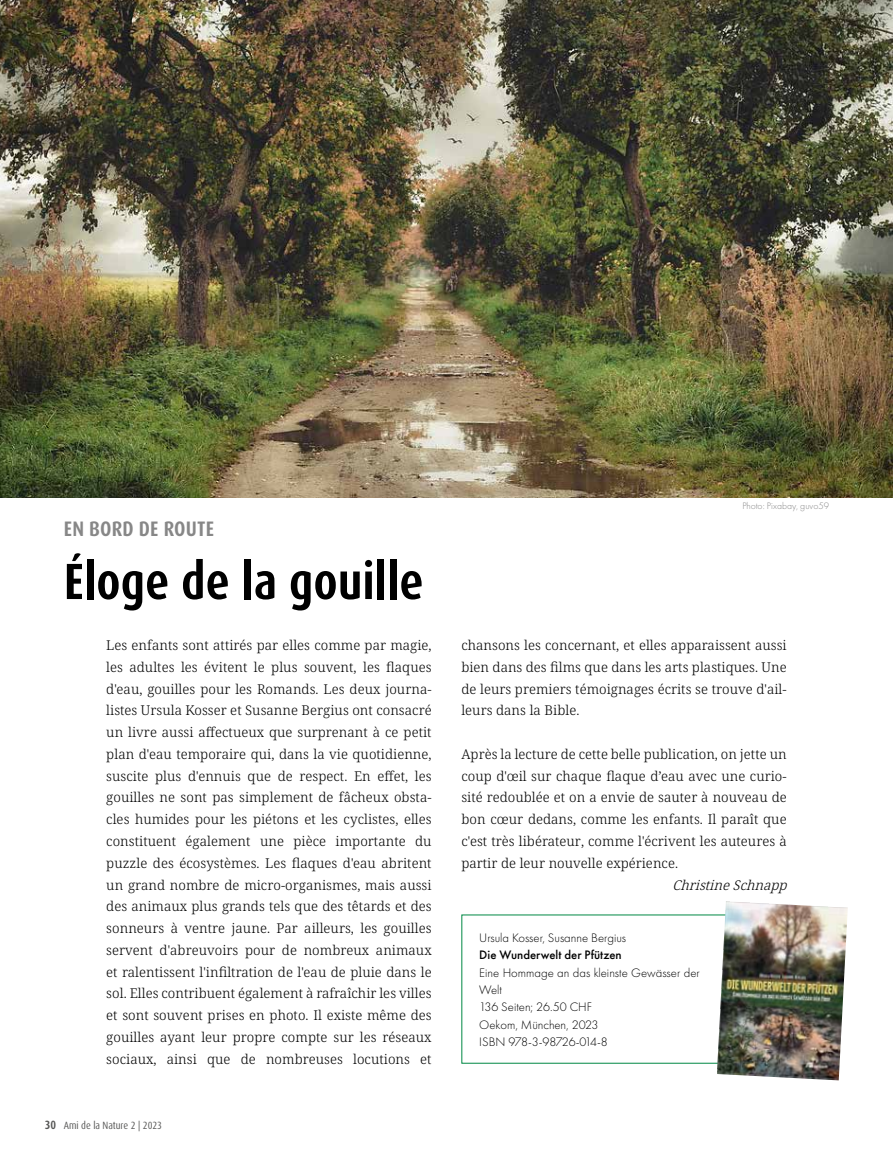
<style>
.page{position:relative;width:893px;height:1166px;background:#fff}
.page>*{position:absolute;margin:0;border:0;box-sizing:border-box;transform-origin:0 0}
.t1{font:700 condensed 51px "Dax OT";color:#000}
.t2{font:700 condensed 21px "Dax OT";letter-spacing:.01em;color:#878787}
.t3{font:300 13.5px/21.8px "Noto Serif";letter-spacing:.005em;color:#000;text-align:justify}
.t4{font:italic 300 13.5px "Noto Serif";color:#000}
.t5{font:300 12.75px/17.2px "Futura PT";color:#000}
.t6{font:500 12.75px "Futura PT";color:#000}
.t7{font:condensed 10.5px "Dax OT";color:#575756}
.t8{font:300 9.75px "Futura PT";color:#878787}
.s1{font-weight:700;font-size:12px}
</style>
<div class="page">
<img style="left:0;top:0;width:893px;height:497px">
<img style="left:717px;top:901px;width:131px;height:179px">
<h2 class="t2" style="left:64px;top:515px;width:152px">EN BORD DE ROUTE</h2>
<h1 class="t1" style="left:64px;top:548px;width:361px">Éloge de la gouille</h1>
<p class="t3" style="left:106px;top:634px;width:327px">Les enfants sont attirés par elles comme par magie, les adultes les évitent le plus souvent, les flaques d'eau, gouilles pour les Romands. Les deux journa&shy;listes Ursula Kosser et Susanne Bergius ont consacré un livre aussi affectueux que surprenant à ce petit plan d'eau temporaire qui, dans la vie quotidienne, suscite plus d'ennuis que de respect. En effet, les gouilles ne sont pas simplement de fâcheux obsta&shy;cles humides pour les piétons et les cyclistes, elles constituent également une pièce importante du puzzle des écosystèmes. Les flaques d'eau abritent un grand nombre de micro-organismes, mais aussi des animaux plus grands tels que des têtards et des sonneurs à ventre jaune. Par ailleurs, les gouilles servent d'abreuvoirs pour de nombreux animaux et ralentissent l'infiltration de l'eau de pluie dans le sol. Elles contribuent également à rafraîchir les villes et sont souvent prises en photo. Il existe même des gouilles ayant leur propre compte sur les réseaux sociaux, ainsi que de nombreuses locutions et</p>
<p class="t7" style="left:45px;top:1118px;width:119px"><span class="s1">30</span> Ami de la Nature 2 | 2023</p>
<p class="t8" style="left:742px;top:500px;width:88px">Photo: Pixabay, guvo59</p>
<p class="t3" style="left:461px;top:634px;width:327px">chansons les concernant, et elles apparaissent aussi bien dans des films que dans les arts plastiques. Une de leurs premiers témoignages écrits se trouve d'ail&shy;leurs dans la Bible.</p>
<p class="t3" style="left:461px;top:743px;width:327px">Après la lecture de cette belle publication, on jette un coup d'œil sur chaque flaque d’eau avec une curio&shy;sité redoublée et on a envie de sauter à nouveau de bon cœur dedans, comme les enfants. Il paraît que c'est très libérateur, comme l'écrivent les auteures à partir de leur nouvelle expérience.</p>
<p class="t4" style="left:672px;top:875px;width:121px">ChristineSchnapp</p>
<p class="t5" style="left:479px;top:929px;width:148px">Ursula Kosser, Susanne Bergius</p>
<p class="t6" style="left:479px;top:947px;width:144px">Die Wunderwelt der Pfützen</p>
<p class="t5" style="left:479px;top:963px;width:222px">Eine Hommage an das kleinste Gewässer der<br>Welt<br>136 Seiten; 26.50 CHF<br>Oekom, München, 2023<br>ISBN 978-3-98726-014-8</p>
</div>
